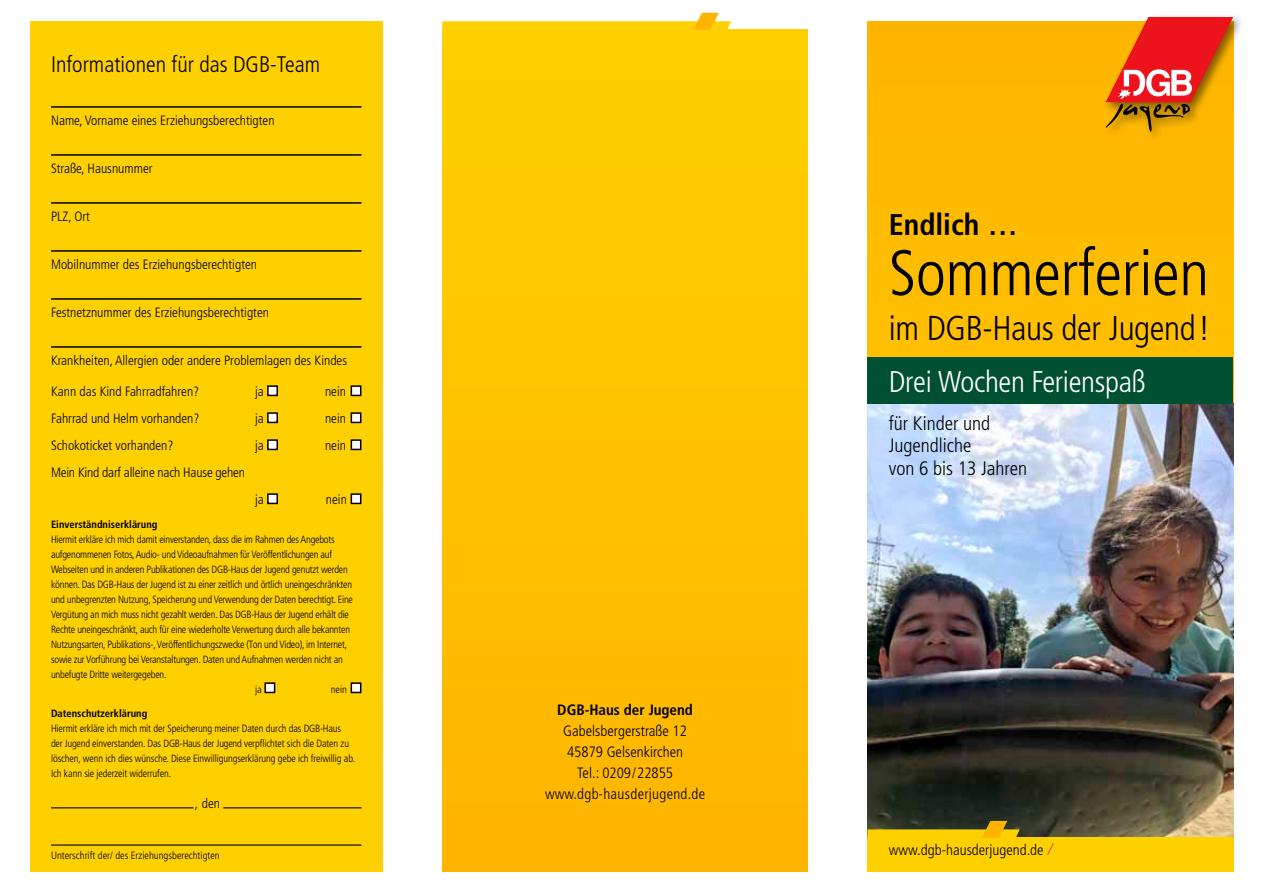
<style>
.page{position:relative;width:1263px;height:893px;background:#fff}
.page>*{position:absolute;margin:0;border:0;box-sizing:border-box;transform-origin:0 0}
.t1{font:300 condensed 64.5px "Frutiger";letter-spacing:-.005em;color:#000}
.t2{font:300 condensed 34.5px "Frutiger";letter-spacing:-.01em;color:#000}
.t3{font:300 condensed 30px "Frutiger";letter-spacing:-.01em;color:#fff}
.t4{font:700 condensed 30px "Frutiger";color:#000}
.t5{font:300 condensed 22.5px "Frutiger";color:#000}
.t6{font:300 condensed 19.5px/22.5px "Frutiger";color:#000}
.t7{font:300 condensed 15px/21px "Frutiger";color:#000;text-align:center}
.t8{font:700 condensed 15px "Frutiger";color:#000}
.t9{font:300 condensed 13.5px "Frutiger";color:#000}
.t10{font:300 condensed 10.5px/15px "Frutiger";letter-spacing:-.02em;color:#000}
.t11{font:700 condensed 10.5px "Frutiger";color:#000}
.t12{font:300 condensed 10.5px "Frutiger";color:#000}
</style>
<div class="page">
<div style="left:867px;top:21px;width:366px;height:851px;background:#fb0"></div>
<img style="left:867px;top:404px;width:366px;height:434px">
<div style="left:30px;top:21px;width:353px;height:851px;background:#ffd000"></div>
<div style="left:442px;top:30px;width:366px;height:842px;background:linear-gradient(to right,#ffc200,#ffc200)"></div>
<div style="left:867px;top:838px;width:366px;height:34px;background:#ffd000"></div>
<svg style="left:1047px;top:843px;width:7px;height:12px"></svg>
<hr style="left:51px;top:106px;width:310px;height:2px;background:#000">
<hr style="left:51px;top:154px;width:310px;height:2px;background:#000">
<hr style="left:51px;top:202px;width:310px;height:2px;background:#000">
<hr style="left:51px;top:250px;width:310px;height:2px;background:#000">
<hr style="left:51px;top:298px;width:310px;height:2px;background:#000">
<hr style="left:51px;top:346px;width:310px;height:2px;background:#000">
<div style="left:268px;top:386px;width:9px;height:9px;background:#fff"></div>
<div style="left:267px;top:385px;width:11px;height:11px;border:2px solid #000"></div>
<div style="left:351px;top:386px;width:10px;height:9px;background:#fff"></div>
<div style="left:351px;top:385px;width:10px;height:11px;border:2px solid #000"></div>
<div style="left:268px;top:413px;width:9px;height:9px;background:#fff"></div>
<div style="left:267px;top:412px;width:11px;height:11px;border:2px solid #000"></div>
<div style="left:351px;top:413px;width:10px;height:9px;background:#fff"></div>
<div style="left:351px;top:412px;width:10px;height:11px;border:2px solid #000"></div>
<div style="left:268px;top:440px;width:9px;height:9px;background:#fff"></div>
<div style="left:267px;top:439px;width:11px;height:11px;border:2px solid #000"></div>
<div style="left:351px;top:440px;width:10px;height:9px;background:#fff"></div>
<div style="left:351px;top:439px;width:10px;height:11px;border:2px solid #000"></div>
<div style="left:268px;top:494px;width:9px;height:9px;background:#fff"></div>
<div style="left:267px;top:493px;width:11px;height:11px;border:2px solid #000"></div>
<div style="left:351px;top:494px;width:10px;height:9px;background:#fff"></div>
<div style="left:351px;top:493px;width:10px;height:11px;border:2px solid #000"></div>
<div style="left:265px;top:683px;width:10px;height:9px;background:#fff"></div>
<div style="left:264px;top:682px;width:11px;height:11px;border:2px solid #000"></div>
<div style="left:351px;top:683px;width:10px;height:9px;background:#fff"></div>
<div style="left:351px;top:682px;width:10px;height:11px;border:2px solid #000"></div>
<hr style="left:51px;top:807px;width:142px;height:1px;background:#000">
<hr style="left:223px;top:807px;width:138px;height:1px;background:#000">
<hr style="left:51px;top:844px;width:310px;height:2px;background:#000">
<div style="left:1103px;top:13px;width:142px;height:130px;background:#000;opacity:.5"></div>
<svg style="left:1105px;top:17px;width:128px;height:117px"></svg>
<svg style="left:867px;top:821px;width:153px;height:17px;background:#a18711"></svg>
<svg style="left:442px;top:13px;width:289px;height:17px"></svg>
<div style="left:867px;top:357px;width:366px;height:47px;background:#005032"></div>
<h3 class="t5" style="left:51px;top:52px;width:271px">Informationen für das DGB-Team</h3>
<p class="t9" style="left:51px;top:112px;width:225px">Name, Vorname eines Erziehungsberechtigten</p>
<p class="t9" style="left:51px;top:160px;width:103px">Straße, Hausnummer</p>
<p class="t9" style="left:51px;top:208px;width:41px">PLZ, Ort</p>
<p class="t9" style="left:51px;top:256px;width:208px">Mobilnummer des Erziehungsberechtigten</p>
<p class="t9" style="left:51px;top:304px;width:220px">Festnetznummer des Erziehungsberechtigten</p>
<p class="t9" style="left:51px;top:352px;width:298px">Krankheiten, Allergien oder andere Problemlagen des Kindes</p>
<p class="t9" style="left:51px;top:384px;width:150px">Kann das Kind Fahrradfahren?</p>
<p class="t9" style="left:255px;top:384px;width:10px">ja</p>
<p class="t9" style="left:325px;top:384px;width:23px">nein</p>
<p class="t9" style="left:51px;top:411px;width:150px">Fahrrad und Helm vorhanden?</p>
<p class="t9" style="left:255px;top:411px;width:10px">ja</p>
<p class="t9" style="left:325px;top:411px;width:23px">nein</p>
<p class="t9" style="left:51px;top:438px;width:124px">Schokoticket vorhanden?</p>
<p class="t9" style="left:255px;top:438px;width:10px">ja</p>
<p class="t9" style="left:325px;top:438px;width:23px">nein</p>
<p class="t9" style="left:51px;top:465px;width:195px">Mein Kind darf alleine nach Hause gehen</p>
<p class="t9" style="left:255px;top:492px;width:10px">ja</p>
<p class="t9" style="left:326px;top:492px;width:23px">nein</p>
<p class="t11" style="left:51px;top:518px;width:108px">Einverständniserklärung</p>
<p class="t10" style="left:51px;top:532px;width:285px">Hiermit erkläre ich mich damit einverstanden, dass die im Rahmen des Angebots</p>
<p class="t10" style="left:51px;top:547px;width:283px">aufgenommenen Fotos, Audio- und Videoaufnahmen für Veröffentlichungen auf</p>
<p class="t10" style="left:51px;top:562px;width:298px">Webseiten und in anderen Publikationen des DGB-Haus der Jugend genutzt werden</p>
<p class="t10" style="left:51px;top:577px;width:303px">können. Das DGB-Haus der Jugend ist zu einer zeitlich und örtlich uneingeschränkten</p>
<p class="t10" style="left:51px;top:592px;width:303px">und unbegrenzten Nutzung, Speicherung und Verwendung der Daten berechtigt. Eine</p>
<p class="t10" style="left:51px;top:607px;width:299px">Vergütung an mich muss nicht gezahlt werden. Das DGB-Haus der Jugend erhält die</p>
<p class="t10" style="left:51px;top:622px;width:301px">Rechte uneingeschränkt, auch für eine wiederholte Verwertung durch alle bekannten</p>
<p class="t10" style="left:51px;top:637px;width:298px">Nutzungsarten, Publikations-, Veröffentlichungszwecke (Ton und Video), im Internet,</p>
<p class="t10" style="left:51px;top:652px;width:293px">sowie zur Vorführung bei Veranstaltungen. Daten und Aufnahmen werden nicht an</p>
<p class="t10" style="left:51px;top:667px;width:117px">unbefugte Dritte weitergegeben.</p>
<p class="t10" style="left:255px;top:682px;width:8px">ja</p>
<p class="t10" style="left:331px;top:682px;width:18px">nein</p>
<p class="t11" style="left:51px;top:707px;width:98px">Datenschutzerklärung</p>
<p class="t10" style="left:51px;top:721px;width:306px">Hiermit erkläre ich mich mit der Speicherung meiner Daten durch das DGB-Haus der Jugend einverstanden. Das DGB-Haus der Jugend verpflichtet sich die Daten zu löschen, wenn ich dies wünsche. Diese Einwilligungserklärung gebe ich freiwillig ab.<br>Ich kann sie jederzeit widerrufen.</p>
<p class="t9" style="left:195px;top:796px;width:27px">, den</p>
<p class="t12" style="left:51px;top:849px;width:170px">Unterschrift der/ des Erziehungsberechtigten</p>
<h3 class="t8" style="left:557px;top:701px;width:137px">DGB-Haus der Jugend</h3>
<h3 class="t7" style="left:545px;top:721px;width:161px">Gabelsbergerstraße 12<br>45879 Gelsenkirchen<br>Tel.: 0209/22855 www.dgb-hausderjugend.de</h3>
<h3 class="t4" style="left:889px;top:206px;width:131px">Endlich …</h3>
<h1 class="t1" style="left:889px;top:236px;width:322px">Sommerferien</h1>
<h2 class="t2" style="left:889px;top:309px;width:323px">im DGB-Haus der Jugend!</h2>
<h3 class="t3" style="left:889px;top:365px;width:258px">Drei Wochen Ferienspaß</h3>
<h3 class="t6" style="left:889px;top:412px;width:140px">für Kinder und<br>Jugendliche<br>von 6 bis 13 Jahren</h3>
<h3 class="t7" style="left:889px;top:839px;width:156px">www.dgb-hausderjugend.de</h3>
</div>
